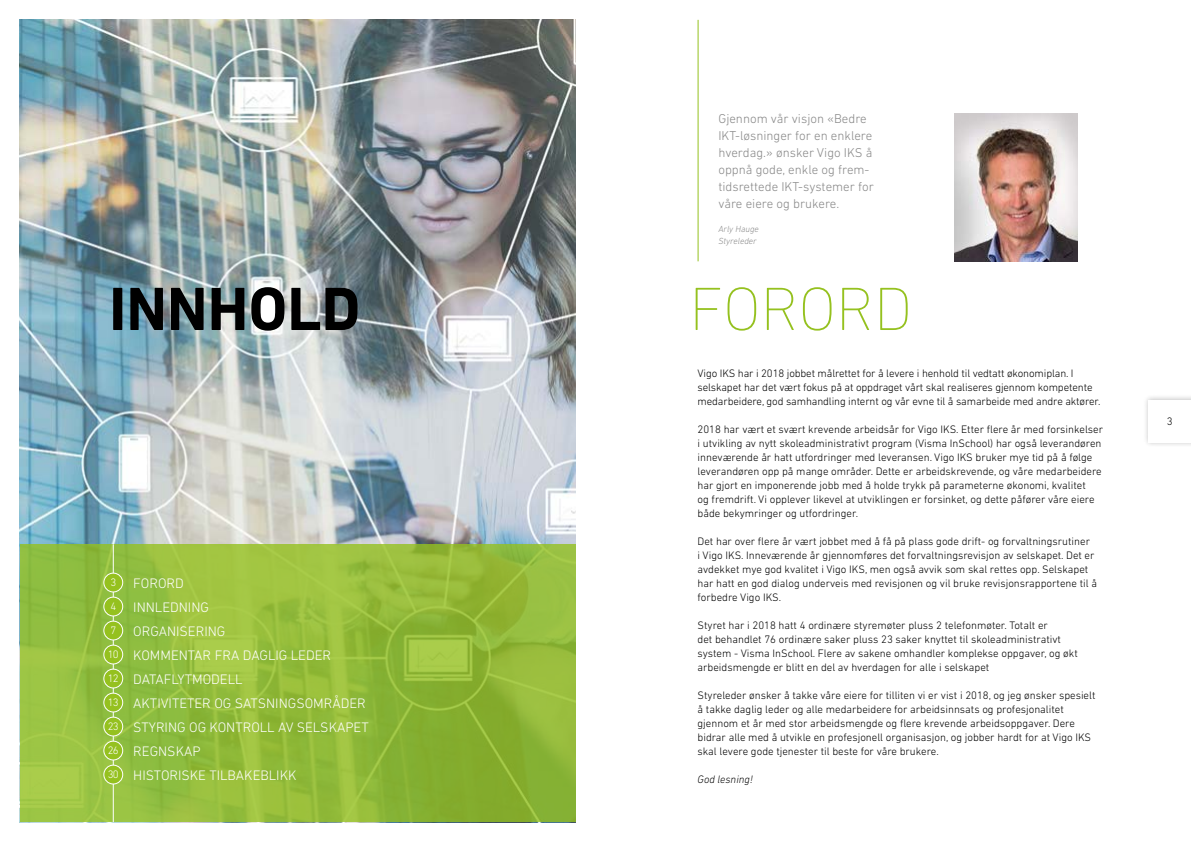
<style>
.page{position:relative;width:1191px;height:842px;background:#fff}
.page>*{position:absolute;margin:0;border:0;box-sizing:border-box;transform-origin:0 0}
.t1{font:700 62px "DIN Next LT Pro";color:#000}
.t2{font:200 62px "DIN Next LT Pro";color:#95c11f}
.t3{font:300 14px/24px "DIN Next LT Pro";color:#fff}
.t4{font:300 13px/17px "DIN Next LT Pro";color:#878787}
.t5{font:300 11px/14px "DIN Next LT Pro";color:#000}
.t6{font:300 11px/24px "DIN Next LT Pro";letter-spacing:-.08em;color:#fff}
.t7{font:italic 300 11px "DIN Next LT Pro";color:#000}
.t8{font:italic 300 9px/12px "DIN Next LT Pro";color:#878787}
</style>
<div class="page">
<img style="left:20px;top:20px;width:555px;height:524px">
<svg style="left:20px;top:544px;width:555px;height:278px;background:#93bc3c"></svg>
<hr style="left:113px;top:544px;width:1px;height:278px;background:#fff">
<div style="left:104px;top:573px;width:19px;height:19px;background:#95c11f;border-radius:50%"></div>
<div style="left:103px;top:573px;width:20px;height:19px;border:1px solid #fff;border-radius:50%"></div>
<div style="left:104px;top:597px;width:19px;height:19px;background:#95c11f;border-radius:50%"></div>
<div style="left:103px;top:597px;width:20px;height:19px;border:1px solid #fff;border-radius:50%"></div>
<div style="left:104px;top:621px;width:19px;height:19px;background:#95c11f;border-radius:50%"></div>
<div style="left:103px;top:621px;width:20px;height:19px;border:1px solid #fff;border-radius:50%"></div>
<div style="left:104px;top:645px;width:19px;height:19px;background:#95c11f;border-radius:50%"></div>
<div style="left:103px;top:645px;width:20px;height:19px;border:1px solid #fff;border-radius:50%"></div>
<div style="left:104px;top:669px;width:19px;height:19px;background:#95c11f;border-radius:50%"></div>
<div style="left:103px;top:669px;width:20px;height:19px;border:1px solid #fff;border-radius:50%"></div>
<div style="left:104px;top:693px;width:19px;height:19px;background:#95c11f;border-radius:50%"></div>
<div style="left:103px;top:693px;width:20px;height:19px;border:1px solid #fff;border-radius:50%"></div>
<div style="left:104px;top:717px;width:19px;height:19px;background:#95c11f;border-radius:50%"></div>
<div style="left:103px;top:717px;width:20px;height:19px;border:1px solid #fff;border-radius:50%"></div>
<div style="left:104px;top:741px;width:19px;height:19px;background:#95c11f;border-radius:50%"></div>
<div style="left:103px;top:741px;width:20px;height:19px;border:1px solid #fff;border-radius:50%"></div>
<div style="left:104px;top:765px;width:19px;height:19px;background:#95c11f;border-radius:50%"></div>
<div style="left:103px;top:765px;width:20px;height:19px;border:1px solid #fff;border-radius:50%"></div>
<img style="left:954px;top:113px;width:123px;height:148px">
<hr style="left:697px;top:20px;width:1px;height:241px;background:#95c11f">
<div style="left:1143px;top:395px;width:48px;height:53px;background:#000;opacity:.25"></div>
<div style="left:1148px;top:400px;width:43px;height:42px;background:#fff"></div>
<p class="t4" style="left:718px;top:110px;width:157px">Gjennom vår visjon «Bedre<br>IKT-løsninger for en enklere hverdag.» ønsker Vigo IKS å oppnå gode, enkle og frem&shy;tidsrettede IKT-systemer for våre eiere og brukere.</p>
<p class="t8" style="left:718px;top:223px;width:42px">Arly Hauge<br>Styreleder</p>
<h1 class="t1" style="left:109px;top:273px;width:253px">INNHOLD</h1>
<h1 class="t2" style="left:689px;top:273px;width:225px">FORORD</h1>
<p class="t6" style="left:108px;top:571px;width:12px">3<br>4<br>7<br>10<br>12<br>13<br>23<br>26<br>30</p>
<p class="t3" style="left:133px;top:571px;width:237px">FORORD<br>INNLEDNING<br>ORGANISERING<br>KOMMENTAR FRA DAGLIG LEDER<br>DATAFLYTMODELL<br>AKTIVITETER OG SATSNINGSOMRÅDER<br>STYRING OG KONTROLL AV SELSKAPET<br>REGNSKAP<br>HISTORISKE TILBAKEBLIKK</p>
<p class="t5" style="left:697px;top:366px;width:404px">Vigo IKS har i 2018 jobbet målrettet for å levere i henhold til vedtatt økonomiplan. I selskapet har det vært fokus på at oppdraget vårt skal realiseres gjennom kompetente medarbeidere, god samhandling internt og vår evne til å samarbeide med andre aktører.</p>
<p class="t5" style="left:697px;top:422px;width:407px">2018 har vært et svært krevende arbeidsår for Vigo IKS. Etter flere år med forsinkelser i utvikling av nytt skoleadministrativt program (Visma InSchool) har også leverandøren inneværende år hatt utfordringer med leveransen. Vigo IKS bruker mye tid på å følge leverandøren opp på mange områder. Dette er arbeidskrevende, og våre medarbeidere har gjort en imponerende jobb med å holde trykk på parameterne økonomi, kvalitet<br>og fremdrift. Vi opplever likevel at utviklingen er forsinket, og dette påfører våre eiere både bekymringer og utfordringer.</p>
<p class="t5" style="left:697px;top:534px;width:401px">Det har over flere år vært jobbet med å få på plass gode drift- og forvaltningsrutiner<br>i Vigo IKS. Inneværende år gjennomføres det forvaltningsrevisjon av selskapet. Det er avdekket mye god kvalitet i Vigo IKS, men også avvik som skal rettes opp. Selskapet har hatt en god dialog underveis med revisjonen og vil bruke revisjonsrapportene til å forbedre Vigo IKS.</p>
<p class="t5" style="left:697px;top:618px;width:382px">Styret har i 2018 hatt 4 ordinære styremøter pluss 2 telefonmøter. Totalt er<br>det behandlet 76 ordinære saker pluss 23 saker knyttet til skoleadministrativt system - Visma InSchool. Flere av sakene omhandler komplekse oppgaver, og økt arbeidsmengde er blitt en del av hverdagen for alle i selskapet</p>
<p class="t5" style="left:697px;top:688px;width:399px">Styreleder ønsker å takke våre eiere for tilliten vi er vist i 2018, og jeg ønsker spesielt å takke daglig leder og alle medarbeidere for arbeidsinnsats og profesjonalitet gjennom et år med stor arbeidsmengde og flere krevende arbeidsoppgaver. Dere bidrar alle med å utvikle en profesjonell organisasjon, og jobber hardt for at Vigo IKS skal levere gode tjenester til beste for våre brukere.</p>
<p class="t7" style="left:697px;top:773px;width:57px">God lesning!</p>
<p class="t5" style="left:1166px;top:414px;width:7px">3</p>
</div>
